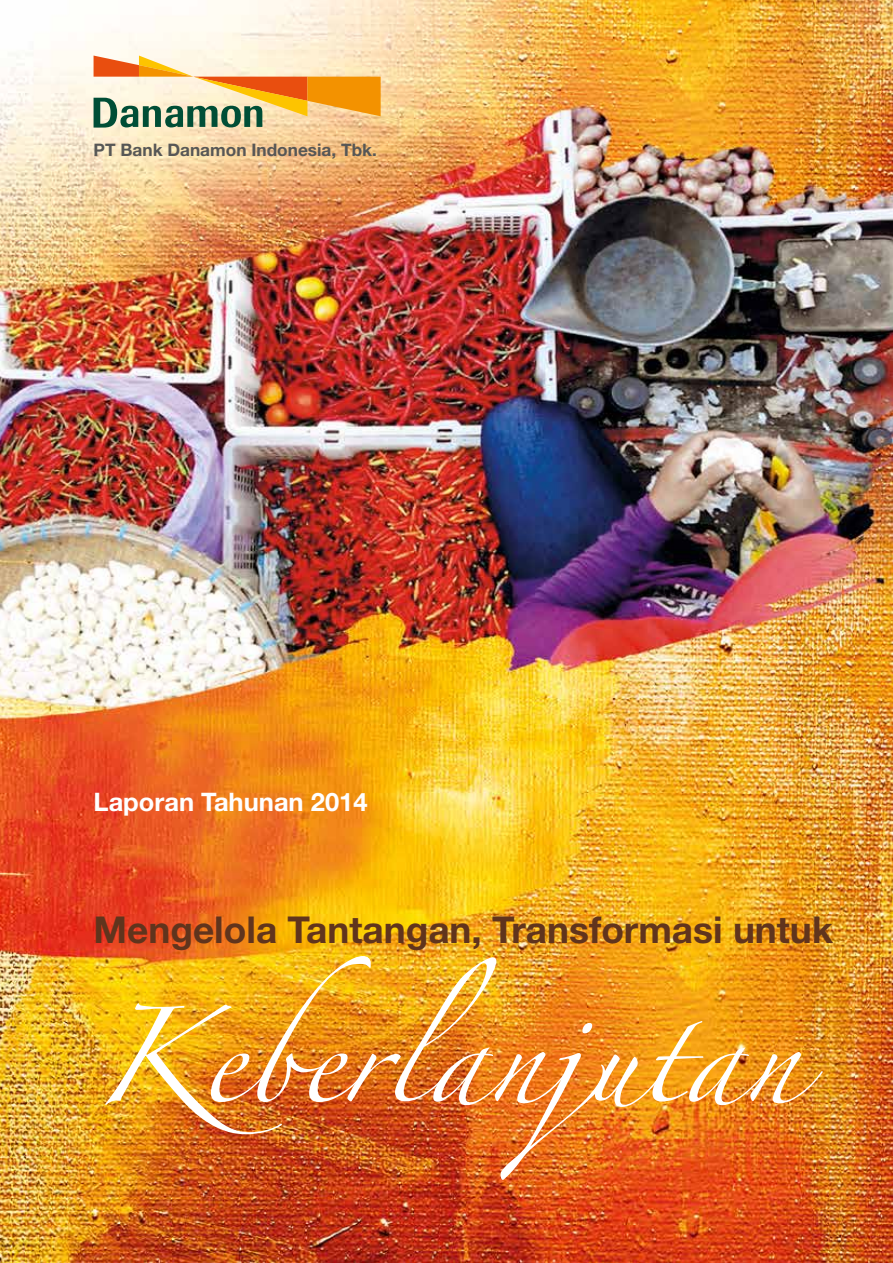
<style>
.page{position:relative;width:893px;height:1263px;background:#fff}
.page>*{position:absolute;margin:0;border:0;box-sizing:border-box;transform-origin:0 0}
.t1{font:85.5px "Zapfino";color:#fff}
.t2{font:700 37.05px "Helvetica Neue";color:#60341d}
.t3{font:700 25.5px "Helvetica Neue";color:#fff}
.t4{font:700 17.25px "Helvetica Neue";color:#575756}
</style>
<div class="page">
<img style="left:0;top:0;width:893px;height:1263px">
<svg style="left:94px;top:56px;width:287px;height:72px;background:#dfbd84"></svg>
<p class="t4" style="left:94px;top:139px;width:285px">PT Bank Danamon Indonesia, Tbk.</p>
<p class="t3" style="left:94px;top:786px;width:276px">Laporan Tahunan 2014</p>
<p class="t2" style="left:94px;top:907px;width:741px">Mengelola Tantangan, Transformasi untuk</p>
<h1 class="t1" style="left:94px;top:1021px;width:708px">Keberlanjutan</h1>
</div>
